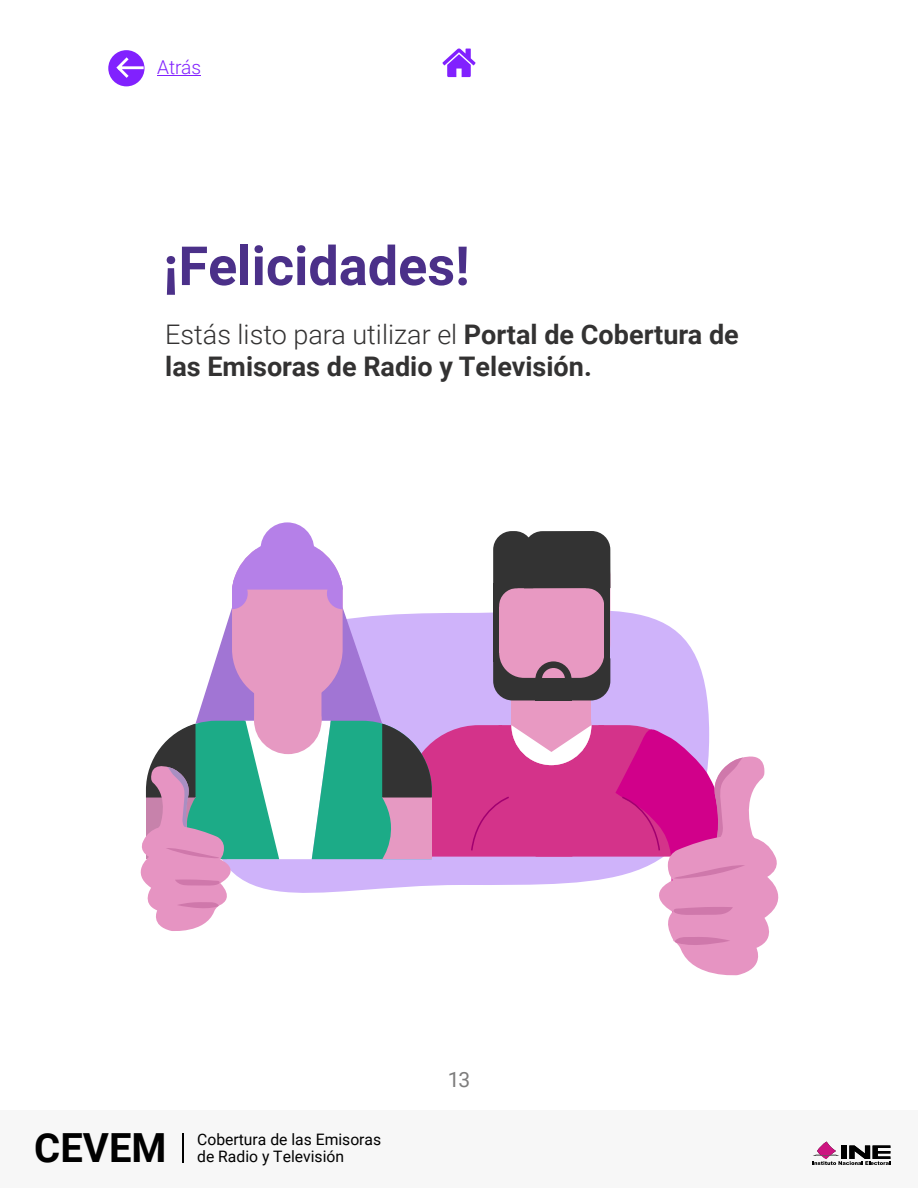
<style>
.page{position:relative;width:918px;height:1188px;background:#fff}
.page>*{position:absolute;margin:0;border:0;box-sizing:border-box;transform-origin:0 0}
.t1{font:700 54px "Roboto";color:#4b3089}
.t2{font:700 40.2px "Roboto";color:#000}
.t3{font:700 27px/32.4px "Roboto";color:#333232}
.t4{font:21px "Roboto";color:#7d7c7c}
.t5{font:300 19.2px "Roboto";letter-spacing:-.005em;color:#8121fe}
.t6{font:15.75px/17.4px "Roboto";color:#000}
.s1{font-weight:300}
</style>
<div class="page">
<svg style="left:442px;top:48px;width:34px;height:29px"></svg>
<div style="left:0;top:1110px;width:918px;height:78px;background:#f7f7f7"></div>
<svg style="left:812px;top:1142px;width:78px;height:23px"></svg>
<svg style="left:183px;top:1133px;width:1px;height:29px"></svg>
<div style="left:108px;top:50px;width:37px;height:36px;background:#8121fe;border-radius:50%"></div>
<svg style="left:114px;top:54px;width:31px;height:27px"></svg>
<svg style="left:157px;top:75px;width:44px;height:1px"></svg>
<div style="left:260px;top:522px;width:54px;height:54px;background:#b580e8;border-radius:50%"></div>
<svg style="left:140px;top:531px;width:639px;height:445px"></svg>
<p class="t5" style="left:157px;top:53px;width:45px">Atrás</p>
<h1 class="t1" style="left:163px;top:228px;width:308px">¡Felicidades!</h1>
<p class="t3" style="left:165px;top:317px;width:575px"><span class="s1">Estás listo para utilizar el</span> Portal de Cobertura de las Emisoras de Radio y Televisión.</p>
<h2 class="t2" style="left:34px;top:1120px;width:134px">CEVEM</h2>
<p class="t6" style="left:197px;top:1130px;width:186px">Cobertura de las Emisoras de Radio y Televisión</p>
<p class="t4" style="left:448px;top:1065px;width:24px">13</p>
</div>
